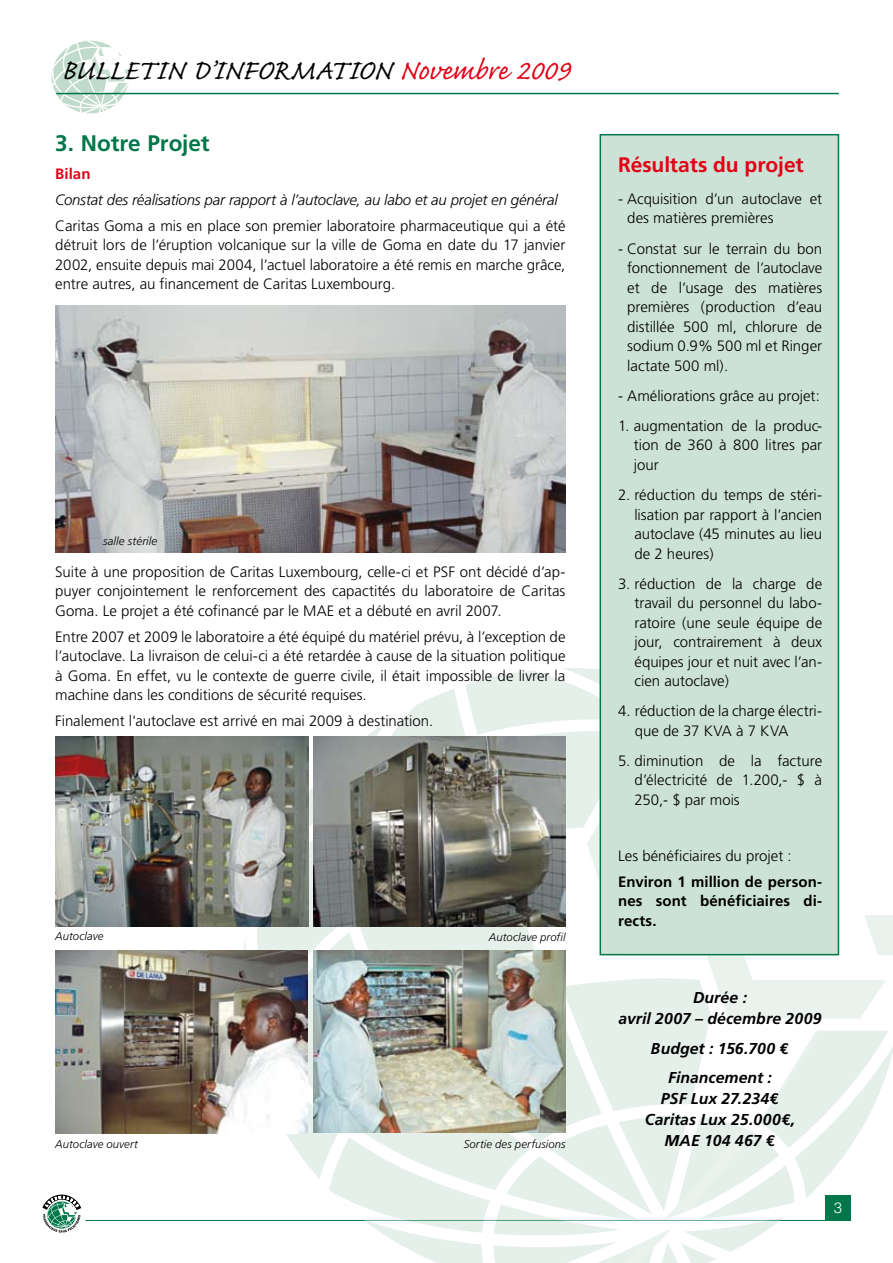
<style>
.page{position:relative;width:893px;height:1263px;background:#fff}
.page>*{position:absolute;margin:0;border:0;box-sizing:border-box;transform-origin:0 0}
.t1{font:36px "Caflisch Script";color:#000}
.t2{font:700 22.5px "Frutiger";letter-spacing:-.005em;color:#00774a}
.t3{font:700 21px "Frutiger";letter-spacing:-.005em;color:#e20015}
.t4{font:italic 700 15.75px/21px "Frutiger";letter-spacing:.005em;color:#000;text-align:center}
.t5{font:300 15px/19.5px "Frutiger";color:#000;text-align:justify}
.t6{font:italic 300 15px "Frutiger";letter-spacing:-.01em;color:#000}
.t7{font:700 15px/19.5px "Frutiger";letter-spacing:.005em;color:#000;text-align:justify}
.t8{font:700 15px "Frutiger";letter-spacing:.005em;color:#e20015}
.t9{font:300 15px "Helvetica";color:#fff}
.t10{font:italic 300 11.55px "Frutiger";letter-spacing:.01em;color:#000}
.t11{font:italic 300 11.25px "Frutiger";letter-spacing:.005em;color:#000}
.s1{color:#e20015}
.s2{font-family:"Euro Mono";font-style:normal}
</style>
<div class="page">
<hr style="left:85px;top:1220px;width:765px;height:1px;background:#00774a">
<svg style="left:42px;top:1194px;width:40px;height:38px"></svg>
<svg style="left:506px;top:668px;width:94px;height:41px;fill:#e6f0ea"></svg>
<svg style="left:291px;top:1101px;width:573px;height:150px"></svg>
<svg style="left:477px;top:1125px;width:341px;height:138px"></svg>
<svg style="left:311px;top:1101px;width:466px;height:125px;fill:#e6f0ea"></svg>
<svg style="left:242px;top:709px;width:358px;height:238px;fill:#e6f0ea"></svg>
<svg style="left:505px;top:721px;width:388px;height:404px;fill:#e6f0ea"></svg>
<svg style="left:641px;top:955px;width:245px;height:64px;fill:#e9f2ed"></svg>
<svg style="left:587px;top:799px;width:306px;height:156px"></svg>
<svg style="left:664px;top:725px;width:223px;height:255px"></svg>
<svg style="left:839px;top:799px;width:54px;height:116px"></svg>
<svg style="left:52px;top:41px;width:80px;height:72px"></svg>
<hr style="left:56px;top:93px;width:783px;height:1px;background:#00774a">
<div style="left:600px;top:134px;width:239px;height:821px;background:#cde2d6;border:2px solid #00774a"></div>
<img style="left:55px;top:306px;width:511px;height:247px">
<img style="left:55px;top:737px;width:253px;height:189px">
<img style="left:314px;top:737px;width:252px;height:189px">
<img style="left:55px;top:950px;width:253px;height:183px">
<img style="left:313px;top:950px;width:253px;height:183px">
<h1 class="t1" style="left:61px;top:52px;width:510px">BULLETIN D’INFORMATION <span class="s1">Novembre 2009</span></h1>
<h2 class="t2" style="left:55px;top:130px;width:156px">3. Notre Projet</h2>
<p class="t8" style="left:55px;top:165px;width:37px">Bilan</p>
<p class="t6" style="left:55px;top:191px;width:504px">Constat des réalisations par rapport à l’autoclave, au labo et au projet en général</p>
<p class="t5" style="left:55px;top:216px;width:512px">Caritas Goma a mis en place son premier laboratoire pharmaceutique qui a été détruit lors de l’éruption volcanique sur la ville de Goma en date du 17 janvier 2002, ensuite depuis mai 2004, l’actuel laboratoire a été remis en marche grâce, entre autres, au financement de Caritas Luxembourg.</p>
<p class="t10" style="left:103px;top:535px;width:56px">salle stérile</p>
<p class="t5" style="left:55px;top:562px;width:512px">Suite à une proposition de Caritas Luxembourg, celle-ci et PSF ont décidé d’ap&shy;puyer conjointement le renforcement des capactités du laboratoire de Caritas Goma. Le projet a été cofinancé par le MAE et a débuté en avril 2007.</p>
<p class="t5" style="left:55px;top:627px;width:512px">Entre 2007 et 2009 le laboratoire a été équipé du matériel prévu, à l’exception de l’autoclave. La livraison de celui-ci a été retardée à cause de la situation politique à Goma. En effet, vu le contexte de guerre civile, il était impossible de livrer la machine dans les conditions de sécurité requises.</p>
<p class="t5" style="left:55px;top:711px;width:379px">Finalement l'autoclave est arrivé en mai 2009 à destination.</p>
<p class="t11" style="left:55px;top:929px;width:50px">Autoclave</p>
<p class="t11" style="left:55px;top:1138px;width:84px">Autoclave ouvert</p>
<p class="t11" style="left:489px;top:931px;width:78px">Autoclave profil</p>
<p class="t11" style="left:464px;top:1138px;width:103px">Sortie des perfusions</p>
<h3 class="t3" style="left:618px;top:152px;width:187px">Résultats du projet</h3>
<p class="t5" style="left:627px;top:189px;width:196px;text-indent:-9px">- Acquisition d’un autoclave et des matières premières</p>
<p class="t5" style="left:627px;top:239px;width:196px;text-indent:-9px">- Constat sur le terrain du bon fonctionnement de l’autoclave et de l’usage des matières premières (production d’eau distillée 500 ml, chlorure de sodium 0.9% 500 ml et Ringer lactate 500 ml).</p>
<p class="t5" style="left:618px;top:386px;width:203px">- Améliorations grâce au projet:</p>
<p class="t5" style="left:634px;top:416px;width:190px;text-indent:-16px">1. augmentation de la produc&shy;tion de 360 à 800 litres par jour</p>
<p class="t5" style="left:634px;top:485px;width:189px;text-indent:-16px">2. réduction du temps de stéri&shy;lisation par rapport à l’ancien autoclave (45 minutes au lieu de 2 heures)</p>
<p class="t5" style="left:635px;top:574px;width:189px;text-indent:-16px">3. réduction de la charge de travail du personnel du labo&shy;ratoire (une seule équipe de jour, contrairement à deux équipes jour et nuit avec l’an&shy;cien autoclave)</p>
<p class="t5" style="left:635px;top:702px;width:189px;text-indent:-17px">4. réduction de la charge électri&shy;que de 37 KVA à 7 KVA</p>
<p class="t5" style="left:635px;top:751px;width:189px;text-indent:-17px">5. diminution de la facture d’électricité de 1.200,- $ à 250,- $ par mois</p>
<p class="t5" style="left:618px;top:846px;width:175px">Les bénéficiaires du projet :</p>
<p class="t7" style="left:618px;top:872px;width:206px">Environ 1 million de person&shy;nes sont bénéficiaires di&shy;rects.</p>
<p class="t4" style="left:618px;top:987px;width:205px">Durée :<br>avril 2007 – décembre 2009</p>
<p class="t4" style="left:651px;top:1033px;width:140px;line-height:29.5px">Budget : 156.700 <span class="s2">€<br></span>Financement :</p>
<p class="t4" style="left:645px;top:1088px;width:152px">PSF Lux 27.234<span class="s2">€<br></span>Caritas Lux 25.000<span class="s2">€</span>,<br>MAE 104 467 <span class="s2">€</span></p>
<p class="t9" style="left:834px;top:1198px;width:10px">3</p>
</div>
